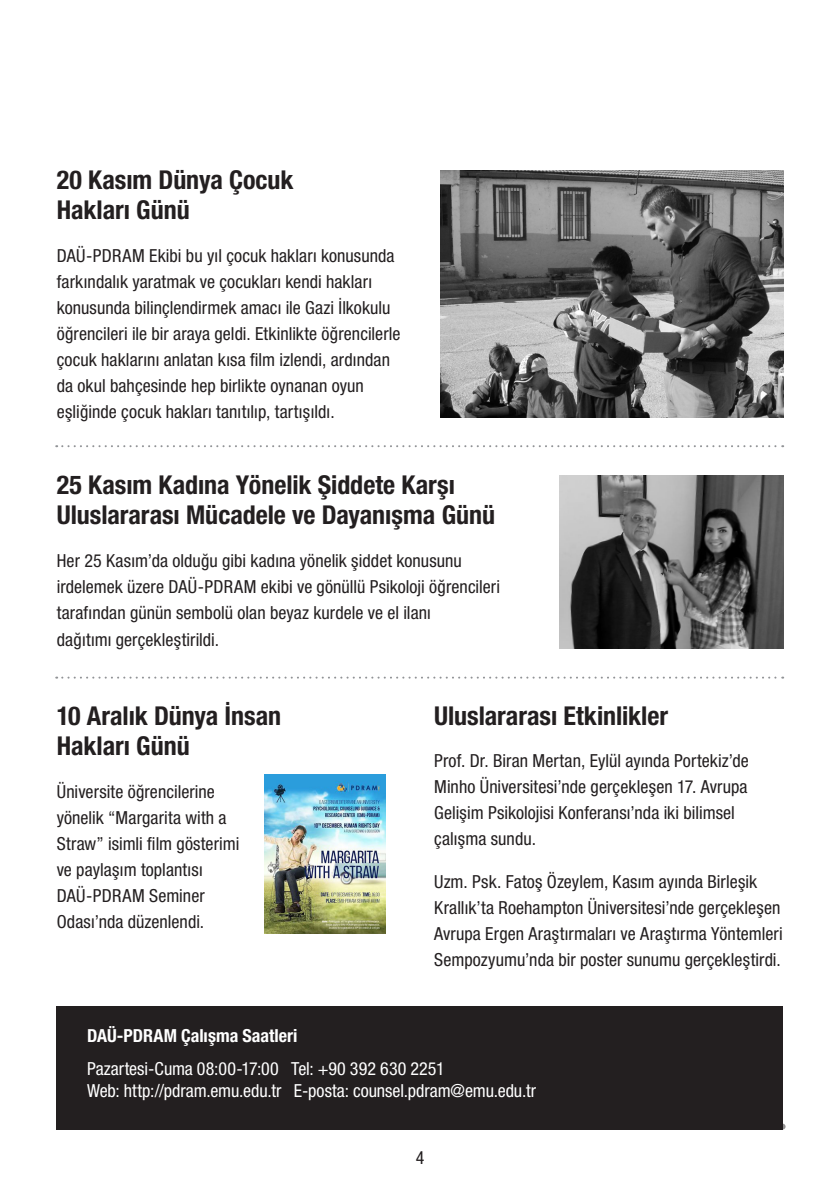
<style>
.page{position:relative;width:840px;height:1191px;background:#fff}
.page>*{position:absolute;margin:0;border:0;box-sizing:border-box;transform-origin:0 0}
.t1{font:700 condensed 26px/30px "Helvetica Neue LTW1 G";color:#231f20}
.t2{font:condensed 18px/26px "Helvetica Neue LTW1 G";letter-spacing:.005em;color:#231f20}
.t3{font:condensed 18px/21.6px "Helvetica Neue LTW1 G";color:#fff}
.t4{font:700 condensed 18px "Helvetica Neue LTW1 G";color:#fff}
</style>
<div class="page">
<img style="left:440px;top:170px;width:342px;height:248px">
<div style="left:57px;top:1006px;width:725px;height:123px;background:#231f20"></div>
<img style="left:559px;top:476px;width:223px;height:172px">
<img style="left:264px;top:774px;width:121px;height:159px">
<svg style="left:56px;top:445px;width:726px;height:2px"></svg>
<svg style="left:56px;top:676px;width:726px;height:2px"></svg>
<p class="t1" style="left:57px;top:165px;width:238px">20 Kasım Dünya Çocuk<br>Hakları Günü</p>
<p class="t2" style="left:57px;top:242px;width:345px">DAÜ-PDRAM Ekibi bu yıl çocuk hakları konusunda farkındalık yaratmak ve çocukları kendi hakları konusunda bilinçlendirmek amacı ile Gazi İlkokulu öğrencileri ile bir araya geldi. Etkinlikte öğrencilerle çocuk haklarını anlatan kısa film izlendi, ardından da okul bahçesinde hep birlikte oynanan oyun eşliğinde çocuk hakları tanıtılıp, tartışıldı.</p>
<p class="t1" style="left:57px;top:470px;width:439px">25 Kasım Kadına Yönelik Şiddete Karşı<br>Uluslararası Mücadele ve Dayanışma Günü</p>
<p class="t2" style="left:57px;top:548px;width:444px">Her 25 Kasım’da olduğu gibi kadına yönelik şiddet konusunu irdelemek üzere DAÜ-PDRAM ekibi ve gönüllü Psikoloji öğrencileri tarafından günün sembolü olan beyaz kurdele ve el ilanı<br>dağıtımı gerçekleştirildi.</p>
<p class="t1" style="left:57px;top:701px;width:226px">10 Aralık Dünya İnsan<br>Hakları Günü</p>
<p class="t2" style="left:57px;top:779px;width:184px">Üniversite öğrencilerine yönelik “Margarita with a<br>Straw” isimli film gösterimi ve paylaşım toplantısı<br>DAÜ-PDRAM Seminer<br>Odası’nda düzenlendi.</p>
<p class="t1" style="left:434px;top:701px;width:235px">Uluslararası Etkinlikler</p>
<p class="t2" style="left:434px;top:747px;width:316px">Prof. Dr. Biran Mertan, Eylül ayında Portekiz’de Minho Üniversitesi’nde gerçekleşen 17. Avrupa Gelişim Psikolojisi Konferansı’nda iki bilimsel çalışma sundu.</p>
<p class="t2" style="left:434px;top:868px;width:350px">Uzm. Psk. Fatoş Özeylem, Kasım ayında Birleşik Krallık’ta Roehampton Üniversitesi’nde gerçekleşen Avrupa Ergen Araştırmaları ve Araştırma Yöntemleri Sempozyumu’nda bir poster sunumu gerçekleştirdi.</p>
<p class="t4" style="left:87px;top:1025px;width:212px">DAÜ-PDRAM Çalışma Saatleri</p>
<p class="t3" style="left:87px;top:1058px;width:450px">Pazartesi-Cuma 08:00-17:00 Tel: +90 392 630 2251<br>Web: http://pdram.emu.edu.tr E-posta: counsel.pdram@emu.edu.tr</p>
<p class="t2" style="left:415px;top:1144px;width:10px">4</p>
</div>
